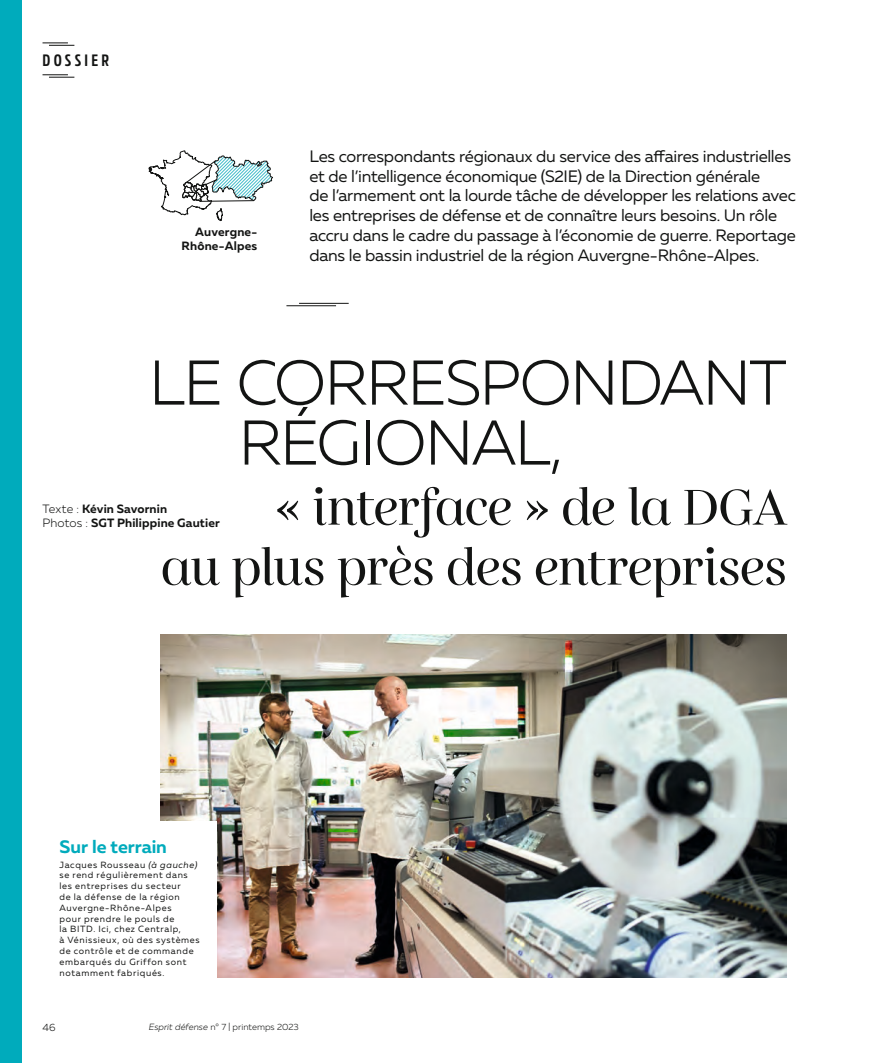
<style>
.page{position:relative;width:893px;height:1063px;background:#fff}
.page>*{position:absolute;margin:0;border:0;box-sizing:border-box;transform-origin:0 0}
.t1{font:300 63px/60px "Muller";letter-spacing:-.025em;color:#131413}
.t2{font:500 51px/60px "Gabriela Alt";letter-spacing:-.035em;color:#131413;text-align:right}
.t3{font:700 18px "Muller";letter-spacing:-.005em;color:#00abbc}
.t4{font:16.5px/19.8px "Muller";letter-spacing:-.015em;color:#131413}
.t5{font:700 16.5px "Rockeby Cd";letter-spacing:.2em;color:#131413}
.t6{font:700 12px/14.4px "Muller";letter-spacing:.015em;color:#131413}
.t7{font:300 10.5px "Muller";color:#131413}
.t8{font:9px/10.8px "Muller";letter-spacing:.075em;color:#131413}
.t9{font:300 9px "Muller";color:#131413}
.s1{font-weight:300}
.s2{font-style:italic}
</style>
<div class="page">
<hr style="left:286px;top:305px;width:50px;height:1px;background:#131413">
<hr style="left:299px;top:303px;width:50px;height:1px;background:#131413">
<img style="left:161px;top:635px;width:626px;height:343px">
<svg style="left:43px;top:74px;width:31px;height:4px"></svg>
<svg style="left:43px;top:43px;width:31px;height:3px"></svg>
<div style="left:0;top:0;width:21px;height:1063px;background:#00abbc"></div>
<svg style="left:148px;top:150px;width:125px;height:72px"></svg>
<div style="left:43px;top:822px;width:174px;height:187px;background:#fff"></div>
<p class="t5" style="left:43px;top:50px;width:68px">DOSSIER</p>
<p class="t6" style="left:181px;top:224px;width:77px;text-align:right">Auvergne-<br>Rhône-Alpes</p>
<p class="t4" style="left:309px;top:146px;width:488px">Les correspondants régionaux du service des affaires industrielles et de l’intelligence économique (S2IE) de la Direction générale<br>de l’armement ont la lourde tâche de développer les relations avec les entreprises de défense et de connaître leurs besoins. Un rôle accru dans le cadre du passage à l’économie de guerre. Reportage dans le bassin industriel de la région Auvergne-Rhône-Alpes.</p>
<h1 class="t1" style="left:239px;top:352px;width:550px;text-indent:-90px">LE CORRESPONDANT<br>RÉGIONAL,</h1>
<h2 class="t2" style="left:160px;top:480px;width:628px">« interface » de la DGA<br>au plus près des entreprises</h2>
<p class="t6" style="left:43px;top:502px;width:179px"><span class="s1">Texte :</span> Kévin Savornin<br><span class="s1">Photos :</span> SGT Philippine Gautier</p>
<p class="t3" style="left:60px;top:835px;width:109px">Sur le terrain</p>
<p class="t8" style="left:60px;top:859px;width:142px">Jacques Rousseau <span class="s2">(à gauche) </span>se rend régulièrement dans les entreprises du secteur<br>de la défense de la région<br>Auvergne-Rhône-Alpes<br>pour prendre le pouls de<br>la BITD. Ici, chez Centralp,<br>à Vénissieux, où des systèmes de contrôle et de commande embarqués du Griffon sont notamment fabriqués.</p>
<p class="t7" style="left:43px;top:1021px;width:15px">46</p>
<p class="t9" style="left:149px;top:1021px;width:152px"><span class="s2">Esprit défense</span> n° 7 | printemps 2023</p>
</div>
